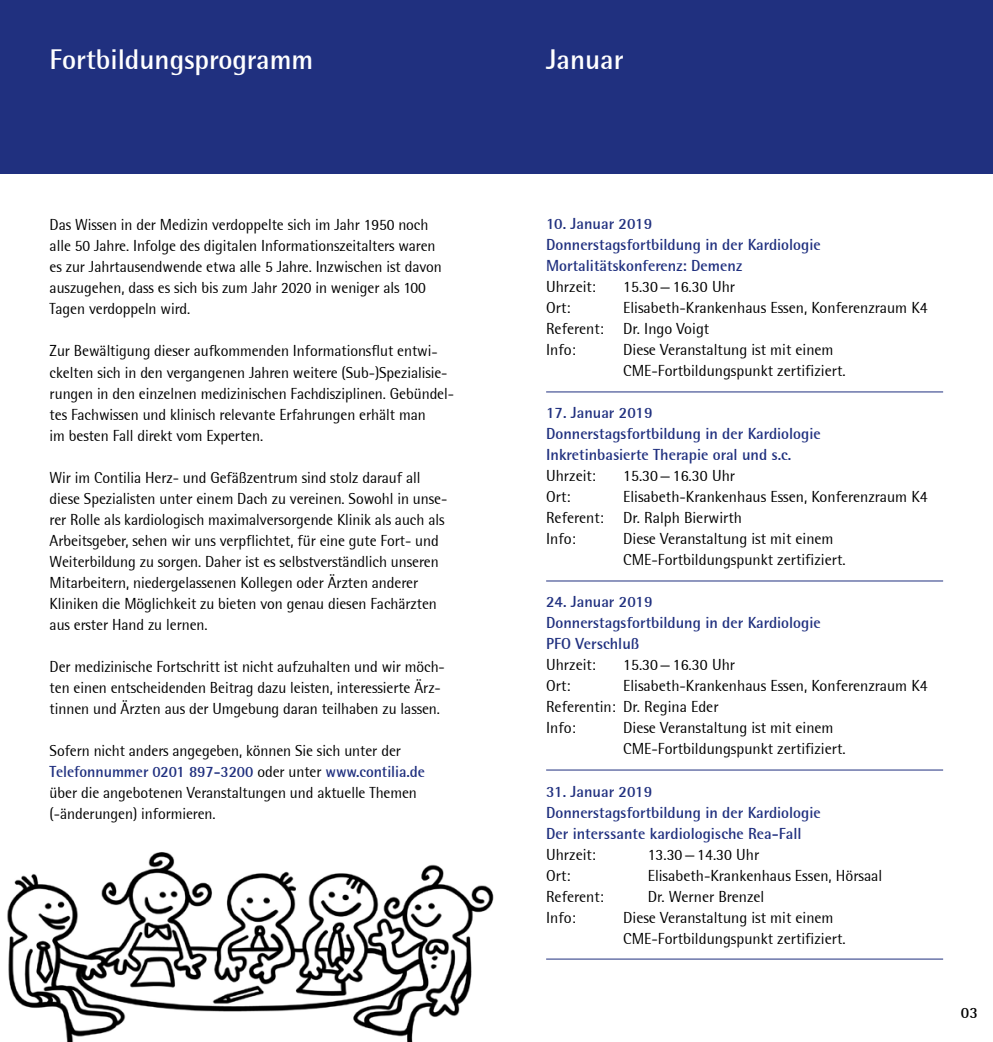
<style>
.page{position:relative;width:993px;height:1042px;background:#fff}
.page>*{position:absolute;margin:0;border:0;box-sizing:border-box;transform-origin:0 0}
.t1{font:700 28px "Rotis Semi Sans";color:#fff}
.t2{font:15.75px/21px "Rotis Semi Sans";letter-spacing:-.005em;color:#000}
.t3{font:700 15.75px/21px "Rotis Semi Sans";color:#20307f}
.t4{font:700 15.75px "Rotis Semi Sans";color:#000}
.s1{font-weight:700;color:#20307f}
</style>
<div class="page">
<img style="left:7px;top:852px;width:487px;height:190px">
<div style="left:0;top:0;width:992px;height:174px;background:#20307f"></div>
<hr style="left:546px;top:392px;width:396px;height:1px;background:#20307f">
<hr style="left:546px;top:581px;width:396px;height:1px;background:#20307f">
<hr style="left:546px;top:770px;width:396px;height:1px;background:#20307f">
<hr style="left:546px;top:959px;width:396px;height:1px;background:#20307f">
<h1 class="t1" style="left:50px;top:43px;width:265px">Fortbildungsprogramm</h1>
<h1 class="t1" style="left:546px;top:43px;width:79px">Januar</h1>
<p class="t2" style="left:50px;top:214px;width:393px">Das Wissen in der Medizin verdoppelte sich im Jahr 1950 noch alle 50 Jahre. Infolge des digitalen Informationszeitalters waren es zur Jahrtausendwende etwa alle 5 Jahre. Inzwischen ist davon auszugehen, dass es sich bis zum Jahr 2020 in weniger als 100<br>Tagen verdoppeln wird.</p>
<p class="t2" style="left:50px;top:340px;width:406px">Zur Bewältigung dieser aufkommenden Informationsflut entwi&shy;ckelten sich in den vergangenen Jahren weitere (Sub-)Spezialisie&shy;rungen in den einzelnen medizinischen Fachdisziplinen. Gebündel&shy;tes Fachwissen und klinisch relevante Erfahrungen erhält man<br>im besten Fall direkt vom Experten.</p>
<p class="t2" style="left:50px;top:466px;width:399px">Wir im Contilia Herz- und Gefäßzentrum sind stolz darauf all diese Spezialisten unter einem Dach zu vereinen. Sowohl in unse&shy;rer Rolle als kardiologisch maximalversorgende Klinik als auch als Arbeitsgeber, sehen wir uns verpflichtet, für eine gute Fort- und Weiterbildung zu sorgen. Daher ist es selbstverständlich unseren Mitarbeitern, niedergelassenen Kollegen oder Ärzten anderer Kliniken die Möglichkeit zu bieten von genau diesen Fachärzten aus erster Hand zu lernen.</p>
<p class="t2" style="left:50px;top:655px;width:396px">Der medizinische Fortschritt ist nicht aufzuhalten und wir möch&shy;ten einen entscheidenden Beitrag dazu leisten, interessierte Ärz&shy;tinnen und Ärzten aus der Umgebung daran teilhaben zu lassen.</p>
<p class="t2" style="left:50px;top:739px;width:376px">Sofern nicht anders angegeben, können Sie sich unter der <span class="s1">Telefonnummer 0201 897-3200</span> oder unter <span class="s1">www.contilia.de </span>über die angebotenen Veranstaltungen und aktuelle Themen (-änderungen) informieren.</p>
<p class="t3" style="left:546px;top:213px;width:276px">10. Januar 2019<br>Donnerstagsfortbildung in der Kardiologie<br>Mortalitätskonferenz: Demenz</p>
<p class="t2" style="left:546px;top:276px;width:51px">Uhrzeit:</p>
<p class="t2" style="left:623px;top:276px;width:113px">15.30—16.30 Uhr</p>
<p class="t2" style="left:546px;top:297px;width:26px">Ort:</p>
<p class="t2" style="left:546px;top:297px;width:383px;text-indent:77px">Elisabeth-Krankenhaus Essen, Konferenzraum K4<br>Referent: Dr. Ingo Voigt<br>Info:</p>
<p class="t2" style="left:623px;top:339px;width:224px">Diese Veranstaltung ist mit einem<br>CME-Fortbildungspunkt zertifiziert.</p>
<p class="t3" style="left:546px;top:402px;width:276px">17. Januar 2019<br>Donnerstagsfortbildung in der Kardiologie<br>Inkretinbasierte Therapie oral und s.c.</p>
<p class="t2" style="left:546px;top:465px;width:51px">Uhrzeit:</p>
<p class="t2" style="left:623px;top:465px;width:113px">15.30—16.30 Uhr</p>
<p class="t2" style="left:546px;top:486px;width:26px">Ort:</p>
<p class="t2" style="left:546px;top:486px;width:383px;text-indent:77px">Elisabeth-Krankenhaus Essen, Konferenzraum K4<br>Referent: Dr. Ralph Bierwirth<br>Info:</p>
<p class="t2" style="left:623px;top:528px;width:224px">Diese Veranstaltung ist mit einem<br>CME-Fortbildungspunkt zertifiziert.</p>
<p class="t3" style="left:546px;top:591px;width:276px">24. Januar 2019<br>Donnerstagsfortbildung in der Kardiologie<br>PFO Verschluß</p>
<p class="t2" style="left:546px;top:654px;width:51px">Uhrzeit:</p>
<p class="t2" style="left:623px;top:654px;width:113px">15.30—16.30 Uhr</p>
<p class="t2" style="left:546px;top:675px;width:26px">Ort:</p>
<p class="t2" style="left:546px;top:675px;width:383px;text-indent:77px">Elisabeth-Krankenhaus Essen, Konferenzraum K4<br>Referentin: Dr. Regina Eder<br>Info:</p>
<p class="t2" style="left:623px;top:717px;width:224px">Diese Veranstaltung ist mit einem<br>CME-Fortbildungspunkt zertifiziert.</p>
<p class="t3" style="left:546px;top:780px;width:276px">31. Januar 2019<br>Donnerstagsfortbildung in der Kardiologie<br>Der interssante kardiologische Rea-Fall</p>
<p class="t2" style="left:546px;top:843px;width:51px">Uhrzeit:</p>
<p class="t2" style="left:647px;top:843px;width:113px">13.30—14.30 Uhr</p>
<p class="t2" style="left:546px;top:864px;width:26px">Ort:</p>
<p class="t2" style="left:647px;top:864px;width:236px">Elisabeth-Krankenhaus Essen, Hörsaal</p>
<p class="t2" style="left:546px;top:885px;width:59px">Referent:</p>
<p class="t2" style="left:647px;top:885px;width:118px">Dr. Werner Brenzel</p>
<p class="t2" style="left:546px;top:906px;width:31px">Info:</p>
<p class="t2" style="left:623px;top:906px;width:224px">Diese Veranstaltung ist mit einem<br>CME-Fortbildungspunkt zertifiziert.</p>
<p class="t4" style="left:960px;top:1003px;width:18px">03</p>
</div>
